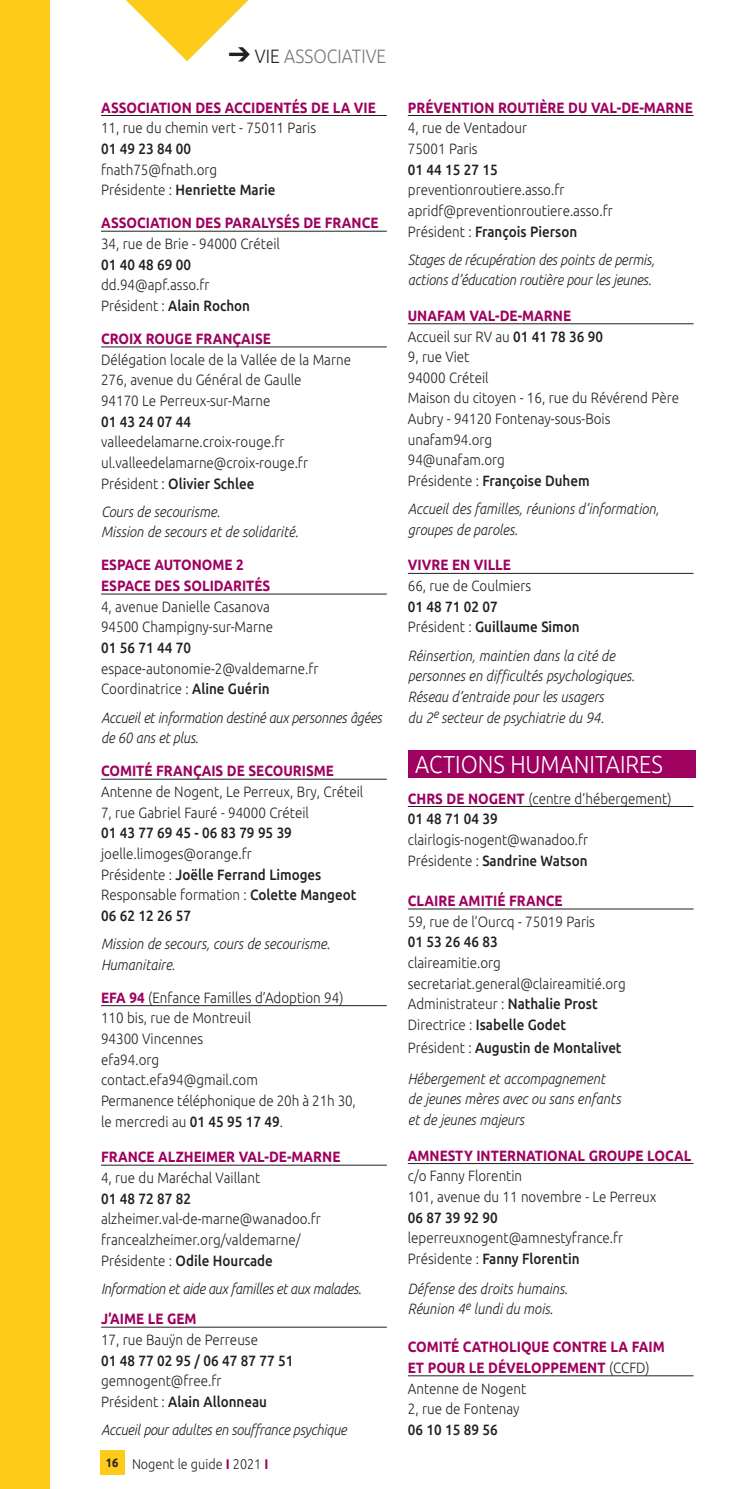
<style>
.page{position:relative;width:745px;height:1489px;background:#fff}
.page>*{position:absolute;margin:0;border:0;box-sizing:border-box;transform-origin:0 0}
.t1{font:300 24.5px "Ubuntu";color:#fff;scale:.9 1}
.t2{font:300 19.25px "Ubuntu";color:#76787b;scale:.9 1}
.t3{font:300 14.88px/20.7px "Ubuntu";color:#231f20;scale:.9 1}
.t4{font:italic 300 14.88px/20.7px "Ubuntu";color:#231f20;scale:.9 1}
.t5{font:700 14.88px/20.7px "Ubuntu";color:#9e015e;scale:.9 1}
.t6{font:500 14.88px/20.7px "Ubuntu";color:#231f20;scale:.9 1}
.t7{font:italic 300 14.88px "Ubuntu";letter-spacing:-.025em;color:#231f20;scale:.9 1}
.t8{font:300 14px "Ubuntu";color:#231f20;scale:.9 1}
.s1{color:#231f20}
.s2{font-weight:500}
.s3{font-weight:700;color:#9e015e}
.s4{font-weight:700;font-size:12.25px}
.s5{font-weight:300}
.s6{font-style:normal}
.s7{font-weight:500;font-style:normal}
.s8{font-weight:300;color:#231f20}
</style>
<div class="page">
<div style="left:407px;top:750px;width:287px;height:28px;background:#9e015e"></div>
<div style="left:0;top:0;width:50px;height:1488px;background:#fecb1b"></div>
<div style="left:100px;top:1450px;width:25px;height:25px;background:#fecb1b"></div>
<hr style="left:101px;top:115px;width:285px;height:1px;background:#231f20">
<hr style="left:101px;top:231px;width:285px;height:1px;background:#231f20">
<hr style="left:101px;top:346px;width:285px;height:1px;background:#231f20">
<hr style="left:101px;top:593px;width:285px;height:1px;background:#231f20">
<hr style="left:101px;top:778px;width:285px;height:1px;background:#231f20">
<hr style="left:101px;top:1005px;width:285px;height:1px;background:#231f20">
<hr style="left:101px;top:1164px;width:285px;height:1px;background:#231f20">
<hr style="left:101px;top:1326px;width:285px;height:1px;background:#231f20">
<hr style="left:407px;top:115px;width:286px;height:1px;background:#231f20">
<hr style="left:407px;top:323px;width:286px;height:1px;background:#231f20">
<hr style="left:407px;top:573px;width:286px;height:1px;background:#231f20">
<hr style="left:407px;top:806px;width:286px;height:1px;background:#231f20">
<hr style="left:407px;top:908px;width:286px;height:1px;background:#231f20">
<hr style="left:407px;top:1163px;width:286px;height:1px;background:#231f20">
<hr style="left:407px;top:1375px;width:286px;height:1px;background:#231f20">
<svg style="left:126px;top:0;width:123px;height:61px"></svg>
<p class="t2" style="left:255px;top:44px;width:147px"><span class="s1">VIE</span> ASSOCIATIVE</p>
<p class="t5" style="left:101px;top:97px;width:306px">ASSOCIATION DES ACCIDENTÉS DE LA VIE</p>
<p class="t3" style="left:101px;top:117px;width:240px">11, rue du chemin vert - 75011 Paris</p>
<p class="t6" style="left:101px;top:138px;width:101px">01 49 23 84 00</p>
<p class="t3" style="left:101px;top:158px;width:195px">fnath75@fnath.org<br>Présidente : <span class="s2">Henriette Marie</span></p>
<p class="t5" style="left:101px;top:212px;width:309px">ASSOCIATION DES PARALYSÉS DE FRANCE</p>
<p class="t3" style="left:101px;top:233px;width:200px">34, rue de Brie - 94000 Créteil</p>
<p class="t6" style="left:101px;top:253px;width:101px">01 40 48 69 00</p>
<p class="t3" style="left:101px;top:274px;width:167px">dd.94@apf.asso.fr<br>Président : <span class="s2">Alain Rochon</span></p>
<p class="t5" style="left:101px;top:328px;width:190px">CROIX ROUGE FRANÇAISE</p>
<p class="t3" style="left:101px;top:348px;width:279px">Délégation locale de la Vallée de la Marne<br>276, avenue du Général de Gaulle<br>94170 Le Perreux-sur-Marne</p>
<p class="t6" style="left:101px;top:410px;width:101px">01 43 24 07 44</p>
<p class="t3" style="left:101px;top:431px;width:231px">valleedelamarne.croix-rouge.fr ul.valleedelamarne@croix-rouge.fr<br>Président : <span class="s2">Olivier Schlee</span></p>
<p class="t4" style="left:101px;top:500px;width:220px">Cours de secourisme.<br>Mission de secours et de solidarité.</p>
<p class="t5" style="left:101px;top:554px;width:189px">ESPACE AUTONOME 2<br>ESPACE DES SOLIDARITÉS</p>
<p class="t3" style="left:101px;top:595px;width:192px">4, avenue Danielle Casanova<br>94500 Champigny-sur-Marne</p>
<p class="t6" style="left:101px;top:637px;width:101px">01 56 71 44 70</p>
<p class="t3" style="left:101px;top:657px;width:243px">espace-autonomie-2@valdemarne.fr<br>Coordinatrice : <span class="s2">Aline Guérin</span></p>
<p class="t4" style="left:101px;top:706px;width:313px">Accueil et information destiné aux personnes âgées de 60 ans et plus.</p>
<p class="t5" style="left:101px;top:760px;width:260px">COMITÉ FRANÇAIS DE SECOURISME</p>
<p class="t3" style="left:101px;top:781px;width:292px">Antenne de Nogent, Le Perreux, Bry, Créteil<br>7, rue Gabriel Fauré - 94000 Créteil</p>
<p class="t6" style="left:101px;top:822px;width:213px">01 43 77 69 45 - 06 83 79 95 39</p>
<p class="t3" style="left:101px;top:842px;width:285px">joelle.limoges@orange.fr<br>Présidente : <span class="s2">Joëlle Ferrand Limoges<br></span>Responsable formation : <span class="s2">Colette Mangeot<br>06 62 12 26 57</span></p>
<p class="t4" style="left:101px;top:932px;width:256px">Mission de secours, cours de secourisme.<br>Humanitaire.</p>
<p class="t3" style="left:101px;top:986px;width:284px"><span class="s3">EFA 94</span> (Enfance Familles d’Adoption 94)<br>110 bis, rue de Montreuil<br>94300 Vincennes<br>efa94.org<br>contact.efa94@gmail.com<br>Permanence téléphonique de 20h à 21h 30, le mercredi au <span class="s2">01 45 95 17 49</span>.</p>
<p class="t5" style="left:101px;top:1146px;width:267px">FRANCE ALZHEIMER VAL-DE-MARNE</p>
<p class="t3" style="left:101px;top:1166px;width:178px">4, rue du Maréchal Vaillant</p>
<p class="t6" style="left:101px;top:1187px;width:101px">01 48 72 87 82</p>
<p class="t3" style="left:101px;top:1208px;width:246px">alzheimer.val-de-marne@wanadoo.fr francealzheimer.org/valdemarne/<br>Présidente : <span class="s2">Odile Hourcade</span></p>
<p class="t7" style="left:101px;top:1279px;width:290px">Information et aide aux familles et aux malades.</p>
<p class="t5" style="left:101px;top:1308px;width:108px">J’AIME LE GEM</p>
<p class="t3" style="left:101px;top:1328px;width:176px">17, rue Bauÿn de Perreuse</p>
<p class="t6" style="left:101px;top:1349px;width:215px">01 48 77 02 95 / 06 47 87 77 51</p>
<p class="t3" style="left:101px;top:1369px;width:186px">gemnogent@free.fr<br>Président : <span class="s2">Alain Allonneau</span></p>
<p class="t4" style="left:101px;top:1418px;width:274px">Accueil pour adultes en souffrance psychique</p>
<p class="t8" style="left:106px;top:1454px;width:182px"><span class="s4">16</span> Nogent le guide <span class="s3">I</span> 2021 <span class="s3">I</span></p>
<p class="t5" style="left:407px;top:97px;width:318px">PRÉVENTION ROUTIÈRE DU VAL-DE-MARNE</p>
<p class="t3" style="left:407px;top:117px;width:134px">4, rue de Ventadour<br>75001 Paris</p>
<p class="t6" style="left:407px;top:158px;width:101px">01 44 15 27 15</p>
<p class="t3" style="left:407px;top:179px;width:229px">preventionroutiere.asso.fr apridf@preventionroutiere.asso.fr<br>Président : <span class="s2">François Pierson</span></p>
<p class="t4" style="left:407px;top:248px;width:275px">Stages de récupération des points de permis, actions d’éducation routière pour les jeunes.</p>
<p class="t3" style="left:407px;top:305px;width:302px"><span class="s3">UNAFAM VAL-DE-MARNE<br></span>Accueil sur RV au <span class="s2">01 41 78 36 90<br></span>9, rue Viet<br>94000 Créteil<br>Maison du citoyen - 16, rue du Révérend Père<br>Aubry - 94120 Fontenay-sous-Bois unafam94.org<br>94@unafam.org<br>Présidente : <span class="s2">Françoise Duhem</span></p>
<p class="t4" style="left:407px;top:498px;width:280px">Accueil des familles, réunions d’information, groupes de paroles.</p>
<p class="t5" style="left:407px;top:554px;width:116px">VIVRE EN VILLE</p>
<p class="t3" style="left:407px;top:575px;width:139px">66, rue de Coulmiers</p>
<p class="t6" style="left:407px;top:595px;width:192px">01 48 71 02 07<br><span class="s5">Président :</span> Guillaume Simon</p>
<p class="t4" style="left:407px;top:644px;width:253px">Réinsertion, maintien dans la cité de personnes en difficultés psychologiques.<br>Réseau d’entraide pour les usagers<br>du 2<sup>e</sup> secteur de psychiatrie du 94.</p>
<h1 class="t1" style="left:415px;top:749px;width:276px">ACTIONS HUMANITAIRES</h1>
<p class="t3" style="left:407px;top:787px;width:294px"><span class="s3">CHRS DE NOGENT</span> (centre d’hébergement)<br><span class="s2">01 48 71 04 39</span></p>
<p class="t3" style="left:407px;top:828px;width:202px">clairlogis-nogent@wanadoo.fr<br>Présidente : <span class="s2">Sandrine Watson</span></p>
<p class="t5" style="left:407px;top:890px;width:173px">CLAIRE AMITIÉ FRANCE</p>
<p class="t3" style="left:407px;top:910px;width:209px">59, rue de l’Ourcq - 75019 Paris</p>
<p class="t6" style="left:407px;top:931px;width:101px">01 53 26 46 83</p>
<p class="t3" style="left:407px;top:952px;width:244px">claireamitie.org secretariat.general@claireamitié.org<br>Administrateur : <span class="s2">Nathalie Prost<br></span>Directrice : <span class="s2">Isabelle Godet</span></p>
<p class="t4" style="left:407px;top:1032px;width:239px;line-height:30.6px"><span class="s6">Président :</span> <span class="s7">Augustin de Montalivet<br></span>Hébergement et accompagnement</p>
<p class="t4" style="left:407px;top:1088px;width:238px">de jeunes mères avec ou sans enfants et de jeunes majeurs</p>
<p class="t5" style="left:407px;top:1144px;width:316px">AMNESTY INTERNATIONAL GROUPE LOCAL</p>
<p class="t3" style="left:407px;top:1165px;width:278px">c/o Fanny Florentin<br>101, avenue du 11 novembre - Le Perreux</p>
<p class="t6" style="left:407px;top:1206px;width:101px">06 87 39 92 90</p>
<p class="t3" style="left:407px;top:1227px;width:241px">leperreuxnogent@amnestyfrance.fr<br>Présidente : <span class="s2">Fanny Florentin</span></p>
<p class="t4" style="left:407px;top:1277px;width:179px">Défense des droits humains.<br>Réunion 4<sup>e</sup> lundi du mois.</p>
<p class="t5" style="left:407px;top:1336px;width:287px">COMITÉ CATHOLIQUE CONTRE LA FAIM<br>ET POUR LE DÉVELOPPEMENT <span class="s8">(CCFD)<br>Antenne de Nogent<br>2, rue de Fontenay</span></p>
<p class="t6" style="left:407px;top:1418px;width:101px">06 10 15 89 56</p>
</div>
